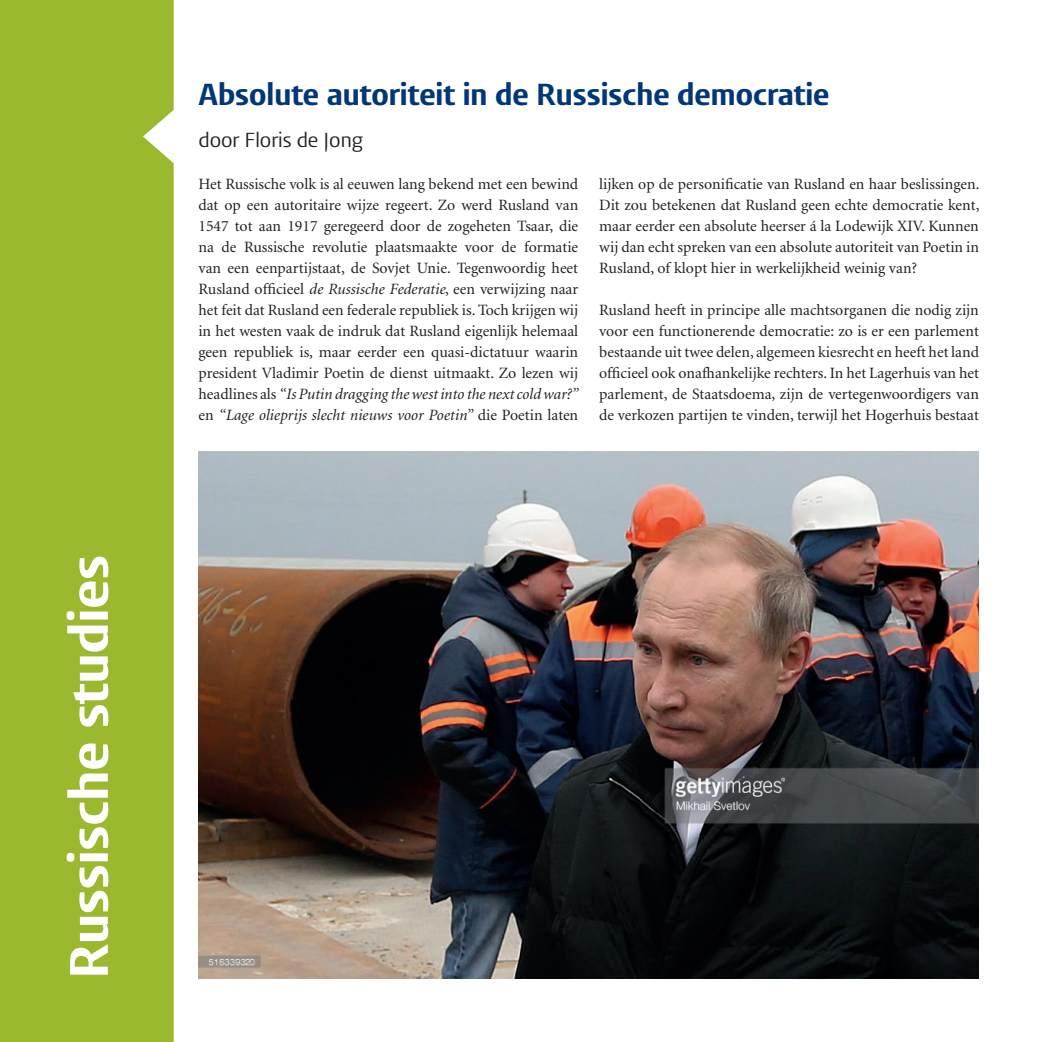
<style>
.page{position:relative;width:1042px;height:1042px;background:#fff}
.page>*{position:absolute;margin:0;border:0;box-sizing:border-box;transform-origin:0 0}
.t1{font:700 56px "Vestula";color:#fff}
.t2{font:700 31.5px "Vestula";color:#013778}
.t3{font:21px "Vestula";color:#231f20}
.t4{font:15.75px/21px "Minion";color:#231f20;text-align:justify}
.s1{font-style:italic}
</style>
<div class="page">
<div style="left:0;top:0;width:174px;height:1042px;background:#9bb92e"></div>
<img style="left:198px;top:451px;width:780px;height:528px">
<h1 class="t1" style="left:55px;top:979px;width:425px;rotate:-90deg">Russische studies</h1>
<h2 class="t2" style="left:198px;top:75px;width:632px">Absolute autoriteit in de Russische democratie</h2>
<h3 class="t3" style="left:198px;top:127px;width:166px">door Floris de Jong</h3>
<p class="t4" style="left:198px;top:174px;width:381px">Het Russische volk is al eeuwen lang bekend met een bewind dat op een autoritaire wijze regeert. Zo werd Rusland van 1547 tot aan 1917 geregeerd door de zogeheten Tsaar, die na de Russische revolutie plaatsmaakte voor de formatie van een eenpartijstaat, de Sovjet Unie. Tegenwoordig heet Rusland officieel <span class="s1">de Russische Federatie</span>, een verwijzing naar het feit dat Rusland een federale republiek is. Toch krijgen wij in het westen vaak de indruk dat Rusland eigenlijk helemaal geen republiek is, maar eerder een quasi-dictatuur waarin president Vladimir Poetin de dienst uitmaakt. Zo lezen wij headlines als <span class="s1">“Is Putin dragging the west into the next cold war?” </span>en <span class="s1">“Lage olieprijs slecht nieuws voor Poetin”</span> die Poetin laten</p>
<p class="t4" style="left:599px;top:174px;width:382px">lijken op de personificatie van Rusland en haar beslissingen.<br>Dit zou betekenen dat Rusland geen echte democratie kent, maar eerder een absolute heerser á la Lodewijk XIV. Kunnen wij dan echt spreken van een absolute autoriteit van Poetin in Rusland, of klopt hier in werkelijkheid weinig van?</p>
<p class="t4" style="left:599px;top:300px;width:381px">Rusland heeft in principe alle machtsorganen die nodig zijn voor een functionerende democratie: zo is er een parlement bestaande uit twee delen, algemeen kiesrecht en heeft het land officieel ook onafhankelijke rechters. In het Lagerhuis van het parlement, de Staatsdoema, zijn de vertegenwoordigers van de verkozen partijen te vinden, terwijl het Hogerhuis bestaat</p>
</div>
